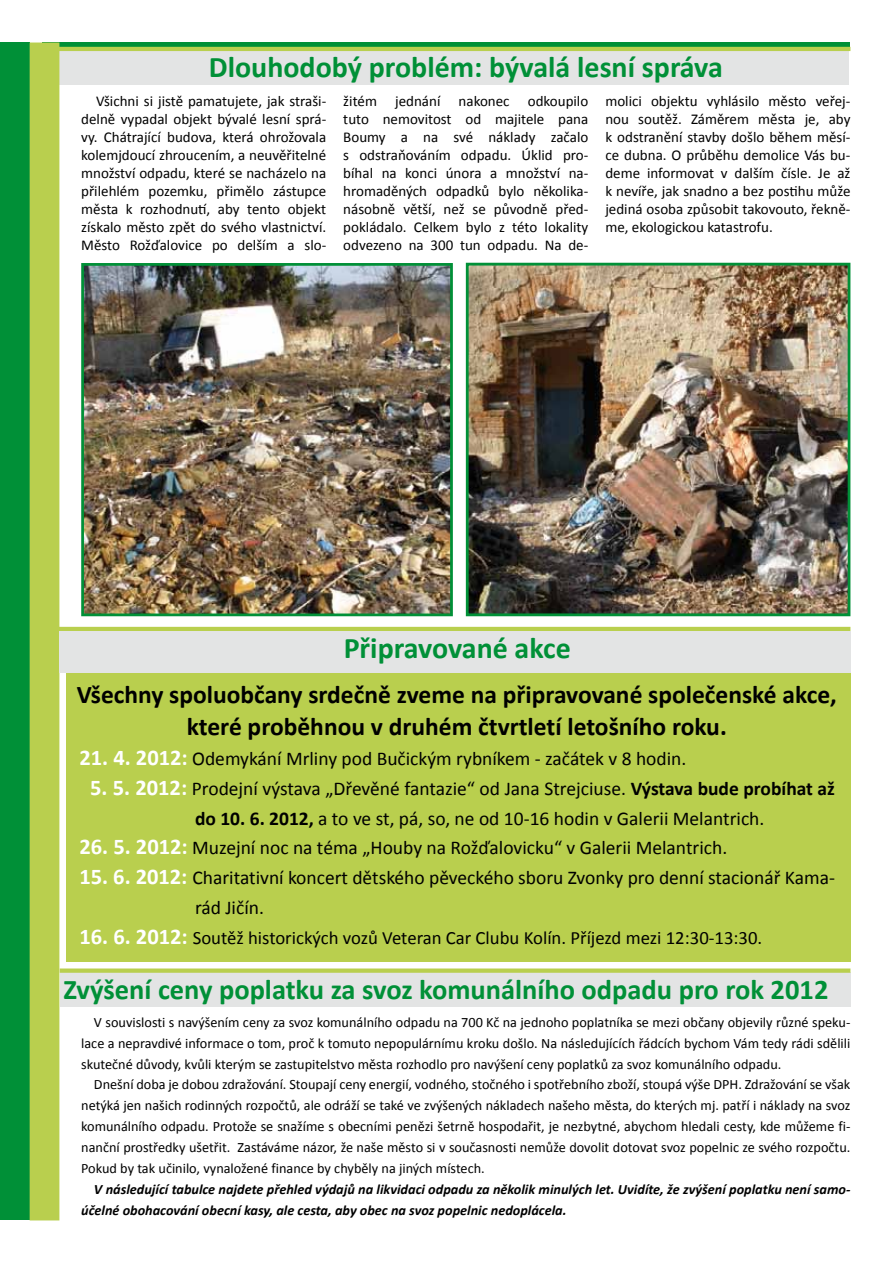
<style>
.page{position:relative;width:893px;height:1263px;background:#fff}
.page>*{position:absolute;margin:0;border:0;box-sizing:border-box;transform-origin:0 0}
.t1{font:700 30px "Calibri";color:#009037}
.t2{font:700 28.5px "Calibri";color:#009037}
.t3{font:700 25.5px/32.7px "Calibri";color:#000;text-align:center}
.t4{font:19.5px/29.7px "Calibri";color:#000}
.t5{font:18.75px "Calibri";color:#000}
.t6{font:15px/18px "Calibri";color:#000;text-align:justify}
.t7{font:14.25px/20.9px "Calibri";color:#000;text-align:justify}
.t8{font:italic 700 14.25px/20.9px "Calibri";color:#000}
.s1{font-weight:700;font-size:22.5px;color:#fff}
.s2{font-weight:700}
</style>
<div class="page">
<div style="left:60px;top:972px;width:790px;height:34px;background:#e3e4e4"></div>
<svg style="left:60px;top:968px;width:790px;height:5px;background:#c1d466"></svg>
<svg style="left:59px;top:43px;width:791px;height:4px;background:#089238"></svg>
<div style="left:58px;top:51px;width:791px;height:34px;background:#e3e4e4"></div>
<hr style="left:58px;top:627px;width:792px;height:4px;background:#b9cf4e">
<img style="left:85px;top:267px;width:364px;height:345px">
<div style="left:81px;top:263px;width:372px;height:353px;border:3px solid #009037"></div>
<img style="left:470px;top:267px;width:376px;height:345px">
<div style="left:466px;top:263px;width:384px;height:353px;border:3px solid #009037"></div>
<div style="left:0;top:43px;width:30px;height:1177px;background:#009037"></div>
<div style="left:30px;top:43px;width:29px;height:1177px;background:#b9cf4e"></div>
<div style="left:66px;top:641px;width:784px;height:321px;background:#b9cf4e"></div>
<div style="left:59px;top:631px;width:791px;height:41px;background:#e3e4e4"></div>
<hr style="left:55px;top:47px;width:795px;height:4px;background:#b9cf4e">
<h1 class="t1" style="left:209px;top:48px;width:516px">Dlouhodobý problém: bývalá lesní správa</h1>
<p class="t6" style="left:81px;top:92px;width:247px;text-indent:15px">Všichni si jistě pamatujete, jak straši&shy;delně vypadal objekt bývalé lesní sprá&shy;vy. Chátrající budova, která ohrožovala kolemjdoucí zhroucením, a neuvěřitelné množství odpadu, které se nacházelo na přilehlém pozemku, přimělo zástupce města k rozhodnutí, aby tento objekt získalo město zpět do svého vlastnictví.<br>Město Rožďalovice po delším a slo-</p>
<p class="t6" style="left:343px;top:92px;width:247px">žitém jednání nakonec odkoupilo tuto nemovitost od majitele pana Boumy a na své náklady začalo s odstraňováním odpadu. Úklid pro&shy;bíhal na konci února a množství na&shy;hromaděných odpadků bylo několika&shy;násobně větší, než se původně před&shy;pokládalo. Celkem bylo z této lokality odvezeno na 300 tun odpadu. Na de-</p>
<p class="t6" style="left:605px;top:92px;width:247px">molici objektu vyhlásilo město veřej&shy;nou soutěž. Záměrem města je, aby k odstranění stavby došlo během měsí&shy;ce dubna. O průběhu demolice Vás bu&shy;deme informovat v dalším čísle. Je až k nevíře, jak snadno a bez postihu může jediná osoba způsobit takovouto, řekně&shy;me, ekologickou katastrofu.</p>
<h1 class="t1" style="left:344px;top:630px;width:229px">Připravované akce</h1>
<h3 class="t3" style="left:77px;top:676px;width:761px">Všechny spoluobčany srdečně zveme na připravované společenské akce, které proběhnou v druhém čtvrtletí letošního roku.</h3>
<h3 class="t4" style="left:80px;top:743px;width:608px"><span class="s1">21. 4. 2012:</span> Odemykání Mrliny pod Bučickým rybníkem - začátek v 8 hodin.</h3>
<h3 class="t4" style="left:195px;top:772px;width:641px;text-indent:-105px"><span class="s1">5. 5. 2012:</span> Prodejní výstava „Dřevěné fantazie“ od Jana Strejciuse. <span class="s2">Výstava bude probíhat až do 10. 6. 2012,</span> a to ve st, pá, so, ne od 10-16 hodin v Galerii Melantrich.</h3>
<h3 class="t4" style="left:80px;top:832px;width:649px"><span class="s1">26. 5. 2012:</span> Muzejní noc na téma „Houby na Rožďalovicku“ v Galerii Melantrich.</h3>
<h3 class="t4" style="left:195px;top:862px;width:641px;text-indent:-115px"><span class="s1">15. 6. 2012:</span> Charitativní koncert dětského pěveckého sboru Zvonky pro denní stacionář Kama&shy;rád Jičín.</h3>
<h3 class="t5" style="left:80px;top:926px;width:684px"><span class="s1">16. 6. 2012:</span> Soutěž historických vozů Veteran Car Clubu Kolín. Příjezd mezi 12:30-13:30.</h3>
<h2 class="t2" style="left:64px;top:971px;width:766px">Zvýšení ceny poplatku za svoz komunálního odpadu pro rok 2012</h2>
<p class="t7" style="left:81px;top:1011px;width:771px;text-indent:13px">V souvislosti s navýšením ceny za svoz komunálního odpadu na 700 Kč na jednoho poplatníka se mezi občany objevily různé speku&shy;lace a nepravdivé informace o tom, proč k tomuto nepopulárnímu kroku došlo. Na následujících řádcích bychom Vám tedy rádi sdělili skutečné důvody, kvůli kterým se zastupitelstvo města rozhodlo pro navýšení ceny poplatků za svoz komunálního odpadu.</p>
<p class="t7" style="left:81px;top:1074px;width:771px;text-indent:13px">Dnešní doba je dobou zdražování. Stoupají ceny energií, vodného, stočného i spotřebního zboží, stoupá výše DPH. Zdražování se však netýká jen našich rodinných rozpočtů, ale odráží se také ve zvýšených nákladech našeho města, do kterých mj. patří i náklady na svoz komunálního odpadu. Protože se snažíme s obecními penězi šetrně hospodařit, je nezbytné, abychom hledali cesty, kde můžeme fi&shy;nanční prostředky ušetřit. Zastáváme názor, že naše město si v současnosti nemůže dovolit dotovat svoz popelnic ze svého rozpočtu.<br>Pokud by tak učinilo, vynaložené finance by chyběly na jiných místech.</p>
<p class="t8" style="left:81px;top:1178px;width:771px;text-indent:13px">V následující tabulce najdete přehled výdajů na likvidaci odpadu za několik minulých let. Uvidíte, že zvýšení poplatku není samo&shy;účelné obohacování obecní kasy, ale cesta, aby obec na svoz popelnic nedoplácela.</p>
</div>
